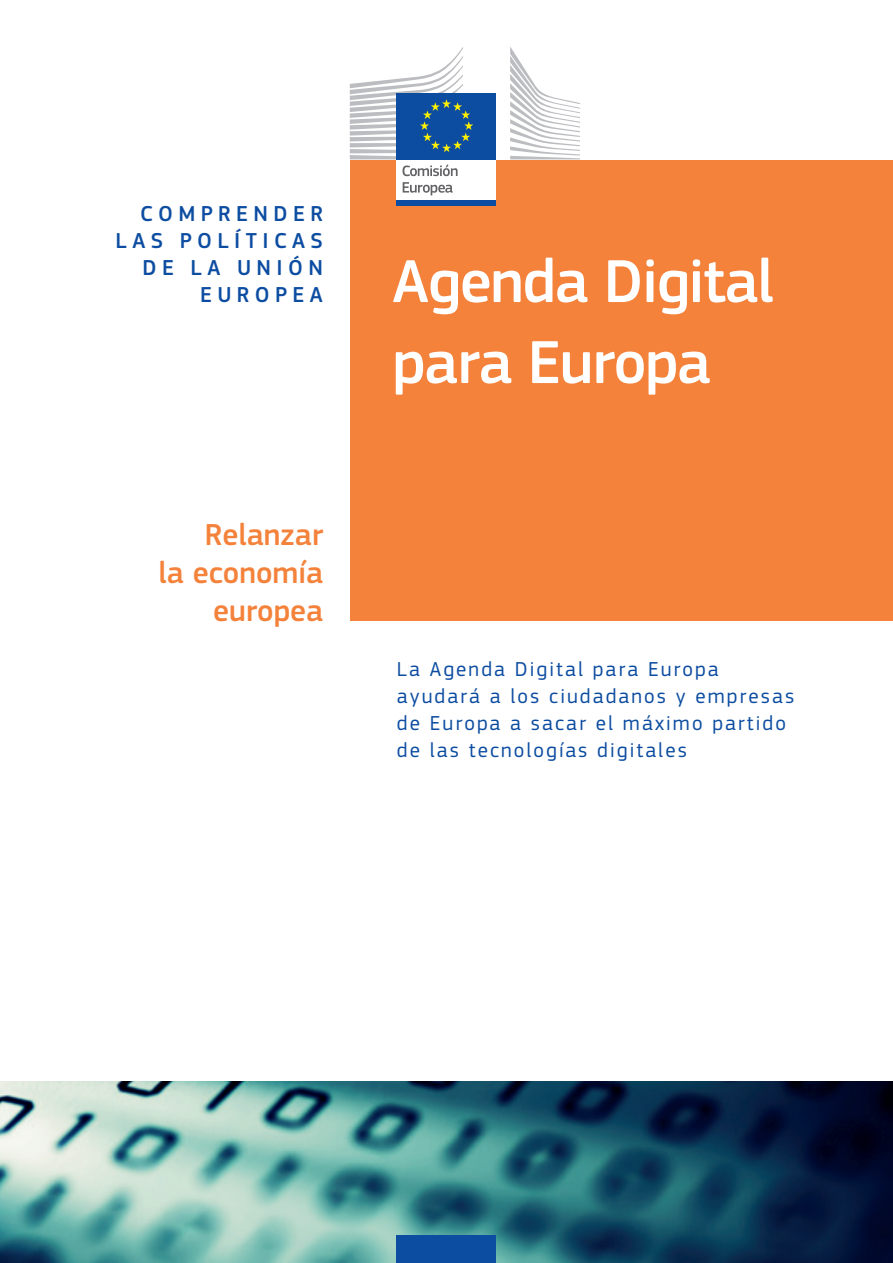
<style>
.page{position:relative;width:893px;height:1263px;background:#fff}
.page>*{position:absolute;margin:0;border:0;box-sizing:border-box;transform-origin:0 0}
.CV_Heading01{font:500 63px/81px "EC Square Sans Pro";letter-spacing:-.02em;color:#fff}
.CV_Heading02{font:500 31.5px/37.8px "EC Square Sans Pro";color:#f4823b;text-align:right}
.CV_Heading04{font:500 22.5px "EC Square Sans Pro";letter-spacing:.24em;color:#0d4da1}
.CV_Heading03{font:21px/27px "EC Square Sans Pro";letter-spacing:.1em;color:#0d4da1}
</style>
<div class="page">
<div style="left:350px;top:160px;width:543px;height:461px;background:#f4823b"></div>
<img style="left:0;top:1081px;width:893px;height:182px">
<div style="left:397px;top:157px;width:99px;height:45px;background:#fff"></div>
<div style="left:397px;top:93px;width:99px;height:66px;background:#0d4da1"></div>
<div style="left:397px;top:200px;width:99px;height:6px;background:#0d4da1"></div>
<svg style="left:510px;top:47px;width:70px;height:112px"></svg>
<svg style="left:350px;top:47px;width:123px;height:129px"></svg>
<svg style="left:403px;top:182px;width:50px;height:13px"></svg>
<div style="left:397px;top:1236px;width:99px;height:27px;background:#0d4da1"></div>
<p class="CV_Heading04" style="left:140px;top:201px;width:184px">COMPRENDER</p>
<p class="CV_Heading04" style="left:116px;top:228px;width:209px">LAS POLÍTICAS</p>
<p class="CV_Heading04" style="left:142px;top:255px;width:182px">DE LA UNIÓN</p>
<p class="CV_Heading04" style="left:200px;top:282px;width:124px">EUROPEA</p>
<p class="CV_Heading02" style="left:159px;top:517px;width:166px">Relanzar<br>la economía europea</p>
<p class="CV_Heading01" style="left:392px;top:242px;width:383px">Agenda Digital para Europa</p>
<p class="CV_Heading03" style="left:397px;top:655px;width:399px">La Agenda Digital para Europa ayudará a los ciudadanos y empresas de Europa a sacar el máximo partido de las tecnologías digitales</p>
</div>
